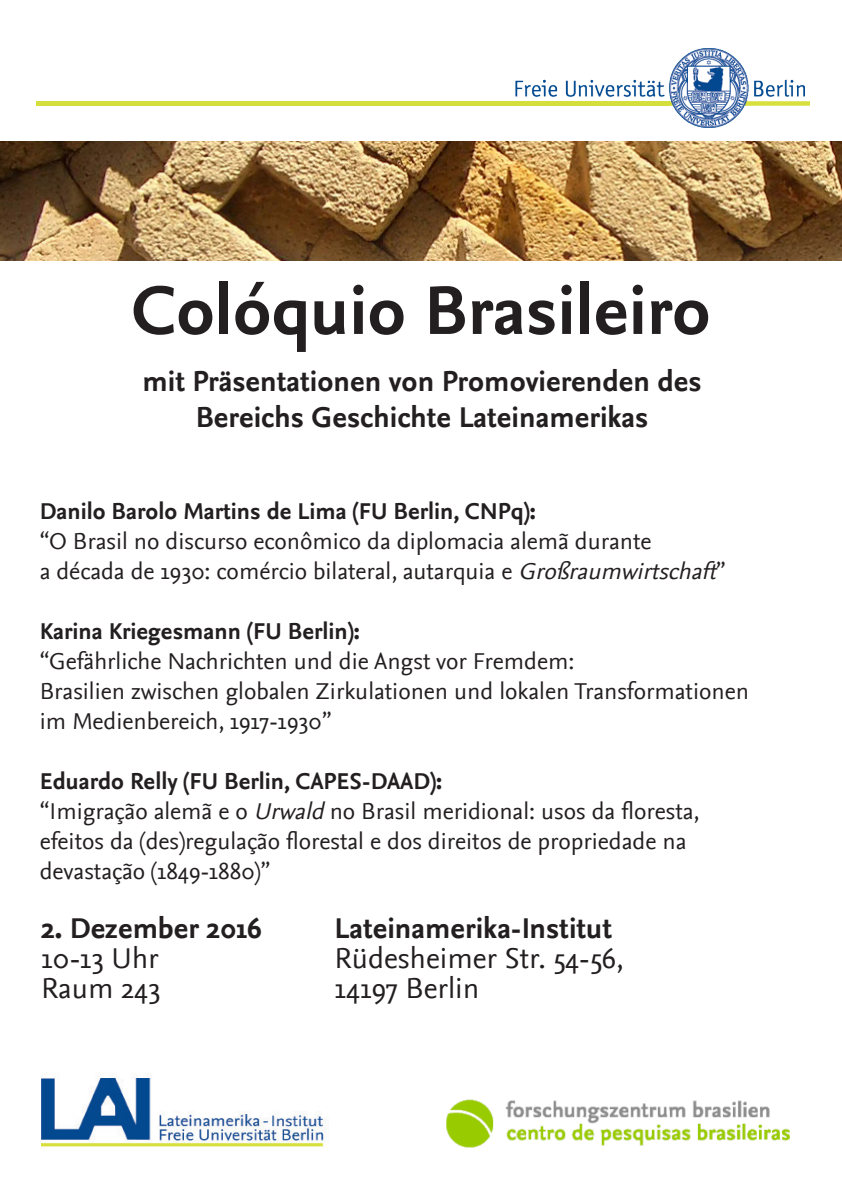
<style>
.page{position:relative;width:842px;height:1191px;background:#fff}
.page>*{position:absolute;margin:0;border:0;box-sizing:border-box;transform-origin:0 0}
.t1{font:700 72px "Nexus Sans";color:#231f20}
.t2{font:700 30px/36px "Nexus Sans";color:#231f20;text-align:center}
.t3{font:30px/30px "Nexus Sans";color:#231f20}
.t4{font:24px/30px "Nexus Sans";color:#231f20}
.t5{font:700 24px "Nexus Sans";color:#231f20}
.s1{font-style:italic}
</style>
<div class="page">
<img style="left:0;top:142px;width:842px;height:119px">
<img style="left:515px;top:48px;width:294px;height:80px">
<div style="left:36px;top:101px;width:634px;height:5px;background:#d4df3e"></div>
<img style="left:41px;top:1074px;width:288px;height:73px">
<img style="left:446px;top:1099px;width:344px;height:49px">
<p class="t1" style="left:131px;top:269px;width:581px">Colóquio Brasileiro</p>
<p class="t2" style="left:143px;top:363px;width:561px">mit Präsentationen von Promovierenden des<br>Bereichs Geschichte Lateinamerikas</p>
<p class="t5" style="left:40px;top:497px;width:497px">Danilo Barolo Martins de Lima (FU Berlin, CNPq):</p>
<p class="t4" style="left:40px;top:526px;width:688px">“O Brasil no discurso econômico da diplomacia alemã durante<br>a década de 1930: comércio bilateral, autarquia e <span class="s1">Großraumwirtschaft</span>”</p>
<p class="t5" style="left:40px;top:617px;width:322px">Karina Kriegesmann (FU Berlin):</p>
<p class="t4" style="left:40px;top:646px;width:711px">“Gefährliche Nachrichten und die Angst vor Fremdem:<br>Brasilien zwischen globalen Zirkulationen und lokalen Transformationen im Medienbereich, 1917-1930”</p>
<p class="t5" style="left:40px;top:767px;width:404px">Eduardo Relly (FU Berlin, CAPES-DAAD):</p>
<p class="t4" style="left:40px;top:796px;width:661px">“Imigração alemã e o <span class="s1">Urwald</span> no Brasil meridional: usos da floresta, efeitos da (des)regulação florestal e dos direitos de propriedade na devastação (1849-1880)”</p>
<p class="t2" style="left:41px;top:910px;width:222px">2. Dezember 2016</p>
<p class="t3" style="left:41px;top:943px;width:119px">10-13 Uhr</p>
<p class="t3" style="left:41px;top:973px;width:121px">Raum 243</p>
<p class="t2" style="left:334px;top:910px;width:279px">Lateinamerika-Institut</p>
<p class="t3" style="left:334px;top:943px;width:291px">Rüdesheimer Str. 54-56,<br>14197 Berlin</p>
</div>
